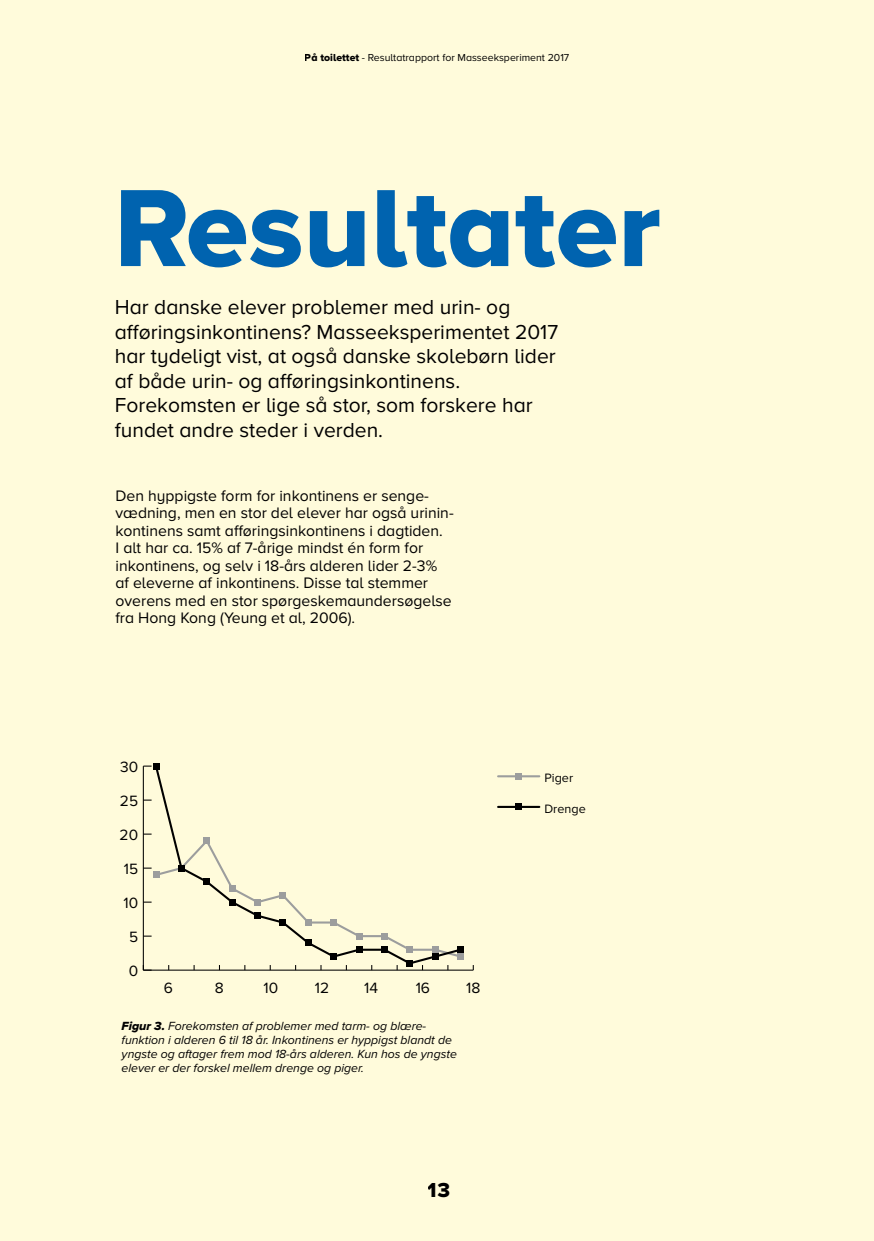
<style>
.page{position:relative;width:874px;height:1241px;background:#fff}
.page>*{position:absolute;margin:0;border:0;box-sizing:border-box;transform-origin:0 0}
.t1{font:800 113.75px "Proxima Nova Astra";color:#0063af}
.t2{font:21px/24.5px "Proxima Nova Astra";color:#000}
.t3{font:800 21px "Proxima Nova Astra";color:#000}
.t4{font:15.75px/17.5px "Proxima Nova Astra";color:#000}
.t5{font:15.4px "Proxima Nova Astra";color:#000}
.t6{font:12.6px "Proxima Nova Astra";color:#000}
.t7{font:italic 12.25px/14px "Proxima Nova Astra";color:#000}
.t8{font:10.5px "Proxima Nova Astra";color:#000}
.s1{font-weight:800}
</style>
<div class="page">
<div style="left:0;top:0;width:873px;height:1240px;background:#fffbdb"></div>
<hr style="left:143px;top:969px;width:330px;height:1px;background:#000">
<hr style="left:498px;top:775px;width:41px;height:2px;background:#9c9d9d">
<hr style="left:359px;top:934px;width:25px;height:3px;background:#9c9d9d">
<hr style="left:498px;top:805px;width:41px;height:2px;background:#000">
<hr style="left:359px;top:948px;width:25px;height:2px;background:#000">
<svg style="left:515px;top:773px;width:6px;height:6px"></svg>
<div style="left:515px;top:803px;width:6px;height:7px;background:#000"></div>
<svg style="left:143px;top:763px;width:219px;height:207px"></svg>
<svg style="left:381px;top:933px;width:82px;height:36px"></svg>
<p class="t8" style="left:304px;top:52px;width:266px"><span class="s1">På toilettet</span> - Resultatrapport for Masseeksperiment 2017</p>
<h1 class="t1" style="left:114px;top:162px;width:548px">Resultater</h1>
<p class="t2" style="left:115px;top:295px;width:444px">Har danske elever problemer med urin- og afføringsinkontinens? Masseeksperimentet 2017 har tydeligt vist, at også danske skolebørn lider af både urin- og afføringsinkontinens.<br>Forekomsten er lige så stor, som forskere har fundet andre steder i verden.</p>
<p class="t4" style="left:115px;top:487px;width:339px">Den hyppigste form for inkontinens er senge&shy;vædning, men en stor del elever har også urinin&shy;kontinens samt afføringsinkontinens i dagtiden.<br>I alt har ca. 15% af 7-årige mindst én form for inkontinens, og selv i 18-års alderen lider 2-3% af eleverne af inkontinens. Disse tal stemmer overens med en stor spørgeskemaundersøgelse fra Hong Kong (Yeung et al, 2006).</p>
<p class="t5" style="left:120px;top:757px;width:20px">30</p>
<p class="t5" style="left:120px;top:791px;width:20px">25</p>
<p class="t5" style="left:120px;top:825px;width:20px">20</p>
<p class="t5" style="left:124px;top:859px;width:16px">15</p>
<p class="t5" style="left:123px;top:893px;width:16px">10</p>
<p class="t5" style="left:129px;top:927px;width:11px">5</p>
<p class="t5" style="left:129px;top:961px;width:11px">0</p>
<p class="t5" style="left:164px;top:978px;width:11px">6</p>
<p class="t5" style="left:215px;top:978px;width:10px">8</p>
<p class="t5" style="left:263px;top:978px;width:16px">10</p>
<p class="t5" style="left:315px;top:978px;width:16px">12</p>
<p class="t5" style="left:364px;top:978px;width:15px">14</p>
<p class="t5" style="left:415px;top:978px;width:16px">16</p>
<p class="t5" style="left:466px;top:978px;width:16px">18</p>
<p class="t7" style="left:122px;top:1019px;width:336px"><span class="s1">Figur 3.</span> Forekomsten af problemer med tarm- og blære&shy;funktion i alderen 6 til 18 år. Inkontinens er hyppigst blandt de yngste og aftager frem mod 18-års alderen. Kun hos de yngste elever er der forskel mellem drenge og piger.</p>
<h2 class="t3" style="left:428px;top:1177px;width:24px">13</h2>
<p class="t6" style="left:544px;top:770px;width:30px">Piger</p>
<p class="t6" style="left:544px;top:801px;width:43px">Drenge</p>
</div>
